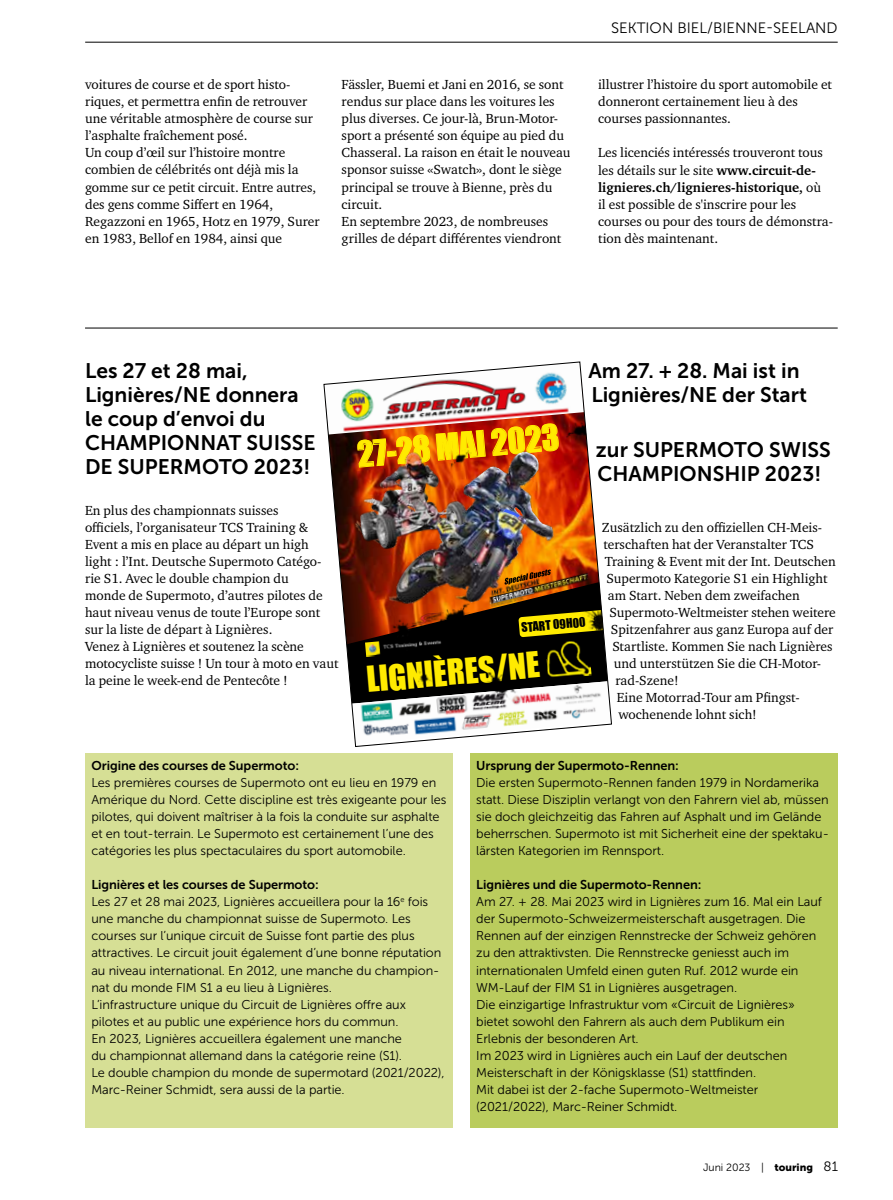
<style>
.page{position:relative;width:893px;height:1200px;background:#fff}
.page>*{position:absolute;margin:0;border:0;box-sizing:border-box;transform-origin:0 0}
.t1{font:32.85px "Impact";color:#ffeb00}
.t2{font:21px/24px "Museo Sans 700";color:#000}
.t3{font:15px "Museo Sans 300";color:#000}
.t4{font:13.5px/17px "Charter ITC Pro";color:#000}
.t5{font:12.75px/17px "Museo Sans 300";letter-spacing:-.005em;color:#000}
.t6{font:12.75px "Museo Sans 700";letter-spacing:-.005em;color:#000}
.t7{font:12px "Impact";color:#000}
.t8{font:10.5px "Museo Sans 300";color:#000}
.s1{font-weight:700}
.s2{font-family:"Museo Sans 900"}
.s3{font-size:13.5px}
</style>
<div class="page">
<hr style="left:85px;top:42px;width:753px;height:1px;background:#000">
<div style="left:470px;top:753px;width:368px;height:374px;background:#bacc5d"></div>
<div style="left:85px;top:753px;width:368px;height:374px;background:#d6df95"></div>
<img style="left:323px;top:361px;width:289px;height:386px">
<hr style="left:85px;top:327px;width:753px;height:1px;background:#000">
<p class="t3" style="left:611px;top:20px;width:228px">SEKTION BIEL/BIENNE-SEELAND</p>
<p class="t4" style="left:85px;top:76px;width:236px">voitures de course et de sport histo&shy;riques, et permettra enfin de retrouver une véritable atmosphère de course sur l’asphalte fraîchement posé.<br>Un coup d’œil sur l’histoire montre combien de célébrités ont déjà mis la gomme sur ce petit circuit. Entre autres, des gens comme Siffert en 1964, Regazzoni en 1965, Hotz en 1979, Surer en 1983, Bellof en 1984, ainsi que</p>
<p class="t4" style="left:342px;top:76px;width:230px">Fässler, Buemi et Jani en 2016, se sont rendus sur place dans les voitures les plus diverses. Ce jour-là, Brun-Motor&shy;sport a présenté son équipe au pied du Chasseral. La raison en était le nouveau sponsor suisse «Swatch», dont le siège principal se trouve à Bienne, près du circuit.<br>En septembre 2023, de nombreuses grilles de départ différentes viendront</p>
<p class="t4" style="left:598px;top:76px;width:235px">illustrer l’histoire du sport automobile et donneront certainement lieu à des courses passionnantes.</p>
<p class="t4" style="left:598px;top:144px;width:236px">Les licenciés intéressés trouveront tous les détails sur le site <span class="s1">www.circuit-de&shy;lignieres.ch/lignieres-historique,</span> où<br>il est possible de s'inscrire pour les courses ou pour des tours de démonstra&shy;tion dès maintenant.</p>
<h2 class="t2" style="left:85px;top:358px;width:232px">Les 27 et 28 mai,<br>Lignières/NE donnera le coup d’envoi du<br>CHAMPIONNAT SUISSE<br>DE SUPERMOTO 2023!</h2>
<p class="t4" style="left:85px;top:501px;width:255px">En plus des championnats suisses<br>officiels, l’organisateur TCS Training &amp; Event a mis en place au départ un high light : l’Int. Deutsche Supermoto Catégo&shy;rie S1. Avec le double champion du<br>monde de Supermoto, d’autres pilotes de haut niveau venus de toute l’Europe sont sur la liste de départ à Lignières.<br>Venez à Lignières et soutenez la scène motocycliste suisse ! Un tour à moto en vaut la peine le week-end de Pentecôte !</p>
<h1 class="t1" style="left:355px;top:429px;width:204px;rotate:-5deg">27-28 MAI 2023</h1>
<h2 class="t2" style="left:588px;top:358px;width:220px">Am 27. + 28. Mai ist in<br>Lignières/NE der Start</h2>
<h2 class="t2" style="left:596px;top:438px;width:236px">zur SUPERMOTO SWISS<br>CHAMPIONSHIP 2023!</h2>
<p class="t7" style="left:521px;top:618px;width:66px;rotate:-5deg">START 09H00</p>
<h1 class="t1" style="left:364px;top:654px;width:175px;rotate:-5deg">LIGNIÈRES/NE</h1>
<p class="t4" style="left:602px;top:518px;width:222px">Zusätzlich zu den offiziellen CH-Meis-</p>
<p class="t4" style="left:603px;top:535px;width:212px">terschaften hat der Veranstalter TCS</p>
<p class="t4" style="left:605px;top:552px;width:232px">Training &amp; Event mit der Int. Deutschen</p>
<p class="t4" style="left:606px;top:569px;width:223px">Supermoto Kategorie S1 ein Highlight</p>
<p class="t4" style="left:608px;top:586px;width:193px">am Start. Neben dem zweifachen</p>
<p class="t4" style="left:609px;top:603px;width:228px">Supermoto-Weltmeister stehen weitere</p>
<p class="t4" style="left:611px;top:620px;width:224px">Spitzenfahrer aus ganz Europa auf der</p>
<p class="t4" style="left:612px;top:637px;width:222px">Startliste. Kommen Sie nach Lignières</p>
<p class="t4" style="left:614px;top:654px;width:209px">und unterstützen Sie die CH-Motor-</p>
<p class="t4" style="left:615px;top:671px;width:65px">rad-Szene!</p>
<p class="t4" style="left:617px;top:688px;width:185px">Eine Motorrad-Tour am Pfingst-</p>
<p class="t4" style="left:618px;top:705px;width:140px">wochenende lohnt sich!</p>
<p class="t6" style="left:91px;top:758px;width:209px">Origine des courses de Supermoto:</p>
<p class="t5" style="left:91px;top:774px;width:357px">Les premières courses de Supermoto ont eu lieu en 1979 en Amérique du Nord. Cette discipline est très exigeante pour les pilotes, qui doivent maîtriser à la fois la conduite sur asphalte et en tout-terrain. Le Supermoto est certainement l’une des catégories les plus spectaculaires du sport automobile.</p>
<p class="t6" style="left:91px;top:877px;width:229px">Lignières et les courses de Supermoto:</p>
<p class="t5" style="left:91px;top:893px;width:355px">Les 27 et 28 mai 2023, Lignières accueillera pour la 16<sup>e</sup> fois une manche du championnat suisse de Supermoto. Les courses sur l’unique circuit de Suisse font partie des plus attractives. Le circuit jouit également d’une bonne réputation au niveau international. En 2012, une manche du champion&shy;nat du monde FIM S1 a eu lieu à Lignières.<br>L’infrastructure unique du Circuit de Lignières offre aux pilotes et au public une expérience hors du commun.<br>En 2023, Lignières accueillera également une manche<br>du championnat allemand dans la catégorie reine (S1).<br>Le double champion du monde de supermotard (2021/2022), Marc-Reiner Schmidt, sera aussi de la partie.</p>
<p class="t6" style="left:476px;top:758px;width:204px">Ursprung der Supermoto-Rennen:</p>
<p class="t5" style="left:476px;top:774px;width:354px">Die ersten Supermoto-Rennen fanden 1979 in Nordamerika statt. Diese Disziplin verlangt von den Fahrern viel ab, müssen sie doch gleichzeitig das Fahren auf Asphalt und im Gelände beherrschen. Supermoto ist mit Sicherheit eine der spektaku&shy;lärsten Kategorien im Rennsport.</p>
<p class="t6" style="left:476px;top:877px;width:227px">Lignières und die Supermoto-Rennen:</p>
<p class="t5" style="left:476px;top:893px;width:347px">Am 27. + 28. Mai 2023 wird in Lignières zum 16. Mal ein Lauf der Supermoto-Schweizermeisterschaft ausgetragen. Die Rennen auf der einzigen Rennstrecke der Schweiz gehören zu den attraktivsten. Die Rennstrecke geniesst auch im internationalen Umfeld einen guten Ruf. 2012 wurde ein WM-Lauf der FIM S1 in Lignières ausgetragen.<br>Die einzigartige Infrastruktur vom «Circuit de Lignières» bietet sowohl den Fahrern als auch dem Publikum ein Erlebnis der besonderen Art.<br>Im 2023 wird in Lignières auch ein Lauf der deutschen Meisterschaft in der Königsklasse (S1) stattfinden.<br>Mit dabei ist der 2-fache Supermoto-Weltmeister (2021/2022), Marc-Reiner Schmidt.</p>
<p class="t8" style="left:703px;top:1161px;width:136px">Juni 2023 | <span class="s2">touring</span> <span class="s3">81</span></p>
</div>
